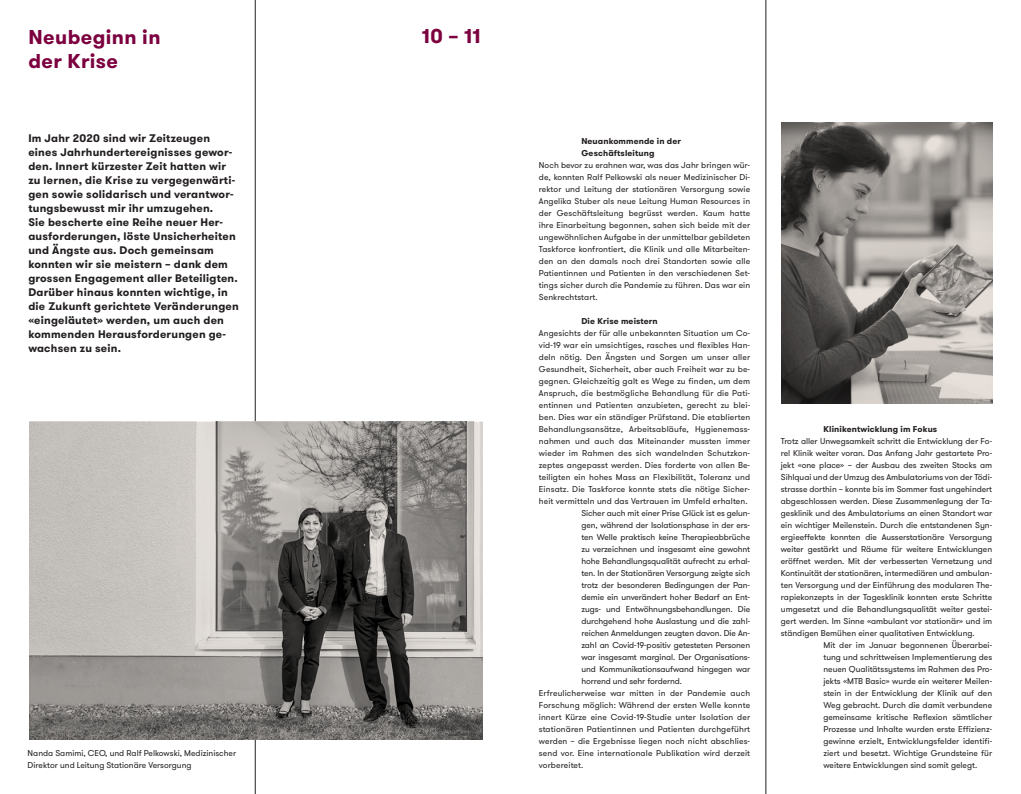
<style>
.page{position:relative;width:1021px;height:794px;background:#fff}
.page>*{position:absolute;margin:0;border:0;box-sizing:border-box;transform-origin:0 0}
.t1{font:700 20px/24px "GT Walsheim";letter-spacing:.02em;color:#7c003f}
.t2{font:700 11px/14px "GT Walsheim";letter-spacing:.02em;color:#231f20}
.t3{font:8.5px/12px "GT Walsheim";color:#231f20;text-align:justify}
.t4{font:700 8.5px/12px "GT Walsheim";letter-spacing:.015em;color:#231f20}
</style>
<div class="page">
<hr style="left:255px;top:0;width:1px;height:794px;background:#231f20">
<hr style="left:765px;top:0;width:1px;height:794px;background:#231f20">
<svg style="left:29px;top:422px;width:453px;height:317px"></svg>
<svg style="left:781px;top:122px;width:211px;height:281px"></svg>
<h1 class="t1" style="left:28px;top:25px;width:134px">Neubeginn in der Krise</h1>
<p class="t2" style="left:28px;top:131px;width:212px">Im Jahr 2020 sind wir Zeitzeugen eines Jahrhundertereignisses gewor&shy;den. Innert kürzester Zeit hatten wir zu lernen, die Krise zu vergegenwärti&shy;gen sowie solidarisch und verantwor&shy;tungsbewusst mir ihr umzugehen.<br>Sie bescherte eine Reihe neuer Her&shy;ausforderungen, löste Unsicherheiten und Ängste aus. Doch gemeinsam konnten wir sie meistern – dank dem grossen Engagement aller Beteiligten.<br>Darüber hinaus konnten wichtige, in die Zukunft gerichtete Veränderungen «eingeläutet» werden, um auch den kommenden Herausforderungen ge&shy;wachsen zu sein.</p>
<p class="t3" style="left:28px;top:747px;width:210px">Nanda Samimi, CEO, und Ralf Pelkowski, Medizinischer<br>Direktor und Leitung Stationäre Versorgung</p>
<h1 class="t1" style="left:422px;top:25px;width:60px">10 – 11</h1>
<p class="t4" style="left:581px;top:135px;width:101px">Neuankommende in der<br>Geschäftsleitung</p>
<p class="t3" style="left:539px;top:159px;width:213px">Noch bevor zu erahnen war, was das Jahr bringen wür&shy;de, konnten Ralf Pelkowski als neuer Medizinischer Di&shy;rektor und Leitung der stationären Versorgung sowie Angelika Stuber als neue Leitung Human Resources in der Geschäftsleitung begrüsst werden. Kaum hatte ihre Einarbeitung begonnen, sahen sich beide mit der ungewöhnlichen Aufgabe in der unmittelbar gebildeten Taskforce konfrontiert, die Klinik und alle Mitarbeiten&shy;den an den damals noch drei Standorten sowie alle Patientinnen und Patienten in den verschiedenen Set&shy;tings sicher durch die Pandemie zu führen. Das war ein Senkrechtstart.</p>
<p class="t4" style="left:581px;top:315px;width:78px">Die Krise meistern</p>
<p class="t3" style="left:539px;top:327px;width:213px">Angesichts der für alle unbekannten Situation um Co-</p>
<p class="t3" style="left:539px;top:339px;width:213px">vid-19 war ein umsichtiges, rasches und flexibles Han-</p>
<p class="t3" style="left:539px;top:351px;width:213px">deln nötig. Den Ängsten und Sorgen um unser aller</p>
<p class="t3" style="left:539px;top:363px;width:213px">Gesundheit, Sicherheit, aber auch Freiheit war zu be-</p>
<p class="t3" style="left:539px;top:375px;width:213px">gegnen. Gleichzeitig galt es Wege zu finden, um dem</p>
<p class="t3" style="left:539px;top:387px;width:213px">Anspruch, die bestmögliche Behandlung für die Pati-</p>
<p class="t3" style="left:539px;top:399px;width:213px">entinnen und Patienten anzubieten, gerecht zu blei-</p>
<p class="t3" style="left:539px;top:411px;width:213px">ben. Dies war ein ständiger Prüfstand. Die etablierten</p>
<p class="t3" style="left:539px;top:423px;width:213px">Behandlungsansätze, Arbeitsabläufe, Hygienemass-</p>
<p class="t3" style="left:539px;top:435px;width:213px">nahmen und auch das Miteinander mussten immer</p>
<p class="t3" style="left:539px;top:447px;width:213px">wieder im Rahmen des sich wandelnden Schutzkon-</p>
<p class="t3" style="left:539px;top:459px;width:213px">zeptes angepasst werden. Dies forderte von allen Be-</p>
<p class="t3" style="left:539px;top:471px;width:213px">teiligten ein hohes Mass an Flexibilität, Toleranz und</p>
<p class="t3" style="left:539px;top:483px;width:213px">Einsatz. Die Taskforce konnte stets die nötige Sicher-</p>
<p class="t3" style="left:539px;top:495px;width:210px">heit vermitteln und das Vertrauen im Umfeld erhalten.</p>
<p class="t3" style="left:581px;top:507px;width:170px">Sicher auch mit einer Prise Glück ist es gelun-</p>
<p class="t3" style="left:581px;top:519px;width:170px">gen, während der Isolationsphase in der ers-</p>
<p class="t3" style="left:581px;top:531px;width:170px">ten Welle praktisch keine Therapieabbrüche</p>
<p class="t3" style="left:581px;top:543px;width:170px">zu verzeichnen und insgesamt eine gewohnt</p>
<p class="t3" style="left:581px;top:555px;width:170px">hohe Behandlungsqualität aufrecht zu erhal-</p>
<p class="t3" style="left:581px;top:567px;width:170px">ten. In der Stationären Versorgung zeigte sich</p>
<p class="t3" style="left:581px;top:579px;width:170px">trotz der besonderen Bedingungen der Pan-</p>
<p class="t3" style="left:581px;top:591px;width:170px">demie ein unverändert hoher Bedarf an Ent-</p>
<p class="t3" style="left:581px;top:603px;width:170px">zugs- und Entwöhnungsbehandlungen. Die</p>
<p class="t3" style="left:581px;top:615px;width:170px">durchgehend hohe Auslastung und die zahl-</p>
<p class="t3" style="left:581px;top:627px;width:170px">reichen Anmeldungen zeugten davon. Die An-</p>
<p class="t3" style="left:581px;top:639px;width:170px">zahl an Covid-19-positiv getesteten Personen</p>
<p class="t3" style="left:581px;top:651px;width:170px">war insgesamt marginal. Der Organisations-</p>
<p class="t3" style="left:581px;top:663px;width:170px">und Kommunikationsaufwand hingegen war</p>
<p class="t3" style="left:581px;top:675px;width:102px">horrend und sehr fordernd.</p>
<p class="t3" style="left:539px;top:687px;width:213px">Erfreulicherweise war mitten in der Pandemie auch</p>
<p class="t3" style="left:539px;top:699px;width:213px">Forschung möglich: Während der ersten Welle konnte</p>
<p class="t3" style="left:539px;top:711px;width:213px">innert Kürze eine Covid-19-Studie unter Isolation der</p>
<p class="t3" style="left:539px;top:723px;width:213px">stationären Patientinnen und Patienten durchgeführt</p>
<p class="t3" style="left:539px;top:735px;width:213px">werden – die Ergebnisse liegen noch nicht abschlies-</p>
<p class="t3" style="left:539px;top:747px;width:213px">send vor. Eine internationale Publikation wird derzeit</p>
<p class="t3" style="left:539px;top:759px;width:46px">vorbereitet.</p>
<p class="t4" style="left:823px;top:423px;width:115px">Klinikentwicklung im Fokus</p>
<p class="t3" style="left:781px;top:435px;width:213px">Trotz aller Unwegsamkeit schritt die Entwicklung der Fo-</p>
<p class="t3" style="left:781px;top:447px;width:213px">rel Klinik weiter voran. Das Anfang Jahr gestartete Pro-</p>
<p class="t3" style="left:781px;top:459px;width:213px">jekt «one place» – der Ausbau des zweiten Stocks am</p>
<p class="t3" style="left:781px;top:471px;width:213px">Sihlquai und der Umzug des Ambulatoriums von der Tödi-</p>
<p class="t3" style="left:781px;top:483px;width:213px">strasse dorthin – konnte bis im Sommer fast ungehindert</p>
<p class="t3" style="left:781px;top:495px;width:213px">abgeschlossen werden. Diese Zusammenlegung der Ta-</p>
<p class="t3" style="left:781px;top:507px;width:213px">gesklinik und des Ambulatoriums an einen Standort war</p>
<p class="t3" style="left:781px;top:519px;width:213px">ein wichtiger Meilenstein. Durch die entstandenen Syn-</p>
<p class="t3" style="left:781px;top:531px;width:213px">ergieeffekte konnten die Ausserstationäre Versorgung</p>
<p class="t3" style="left:781px;top:543px;width:213px">weiter gestärkt und Räume für weitere Entwicklungen</p>
<p class="t3" style="left:781px;top:555px;width:213px">eröffnet werden. Mit der verbesserten Vernetzung und</p>
<p class="t3" style="left:781px;top:567px;width:213px">Kontinuität der stationären, intermediären und ambulan-</p>
<p class="t3" style="left:781px;top:579px;width:213px">ten Versorgung und der Einführung des modularen The-</p>
<p class="t3" style="left:781px;top:591px;width:213px">rapiekonzepts in der Tagesklinik konnten erste Schritte</p>
<p class="t3" style="left:781px;top:603px;width:213px">umgesetzt und die Behandlungsqualität weiter gestei-</p>
<p class="t3" style="left:781px;top:615px;width:213px">gert werden. Im Sinne «ambulant vor stationär» und im</p>
<p class="t3" style="left:781px;top:627px;width:195px">ständigen Bemühen einer qualitativen Entwicklung.</p>
<p class="t3" style="left:823px;top:639px;width:170px">Mit der im Januar begonnenen Überarbei-</p>
<p class="t3" style="left:823px;top:651px;width:170px">tung und schrittweisen Implementierung des</p>
<p class="t3" style="left:823px;top:663px;width:170px">neuen Qualitätssystems im Rahmen des Pro-</p>
<p class="t3" style="left:823px;top:675px;width:170px">jekts «MTB Basic» wurde ein weiterer Meilen-</p>
<p class="t3" style="left:823px;top:687px;width:170px">stein in der Entwicklung der Klinik auf den</p>
<p class="t3" style="left:823px;top:699px;width:170px">Weg gebracht. Durch die damit verbundene</p>
<p class="t3" style="left:823px;top:711px;width:170px">gemeinsame kritische Reflexion sämtlicher</p>
<p class="t3" style="left:823px;top:723px;width:170px">Prozesse und Inhalte wurden erste Effizienz-</p>
<p class="t3" style="left:823px;top:735px;width:170px">gewinne erzielt, Entwicklungsfelder identifi-</p>
<p class="t3" style="left:823px;top:747px;width:170px">ziert und besetzt. Wichtige Grundsteine für</p>
<p class="t3" style="left:823px;top:759px;width:155px">weitere Entwicklungen sind somit gelegt.</p>
</div>
